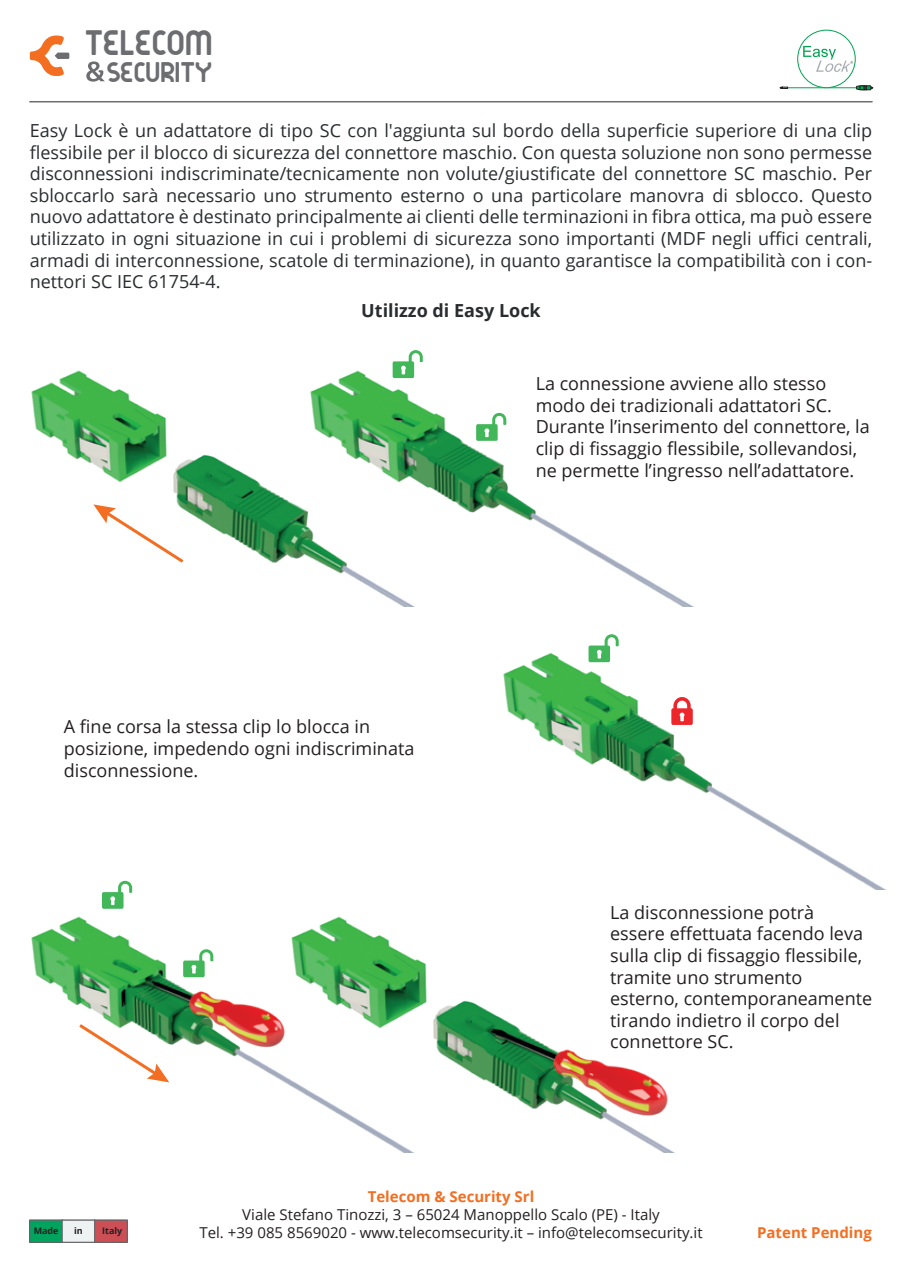
<style>
.page{position:relative;width:902px;height:1272px;background:#fff}
.page>*{position:absolute;margin:0;border:0;box-sizing:border-box;transform-origin:0 0}
.t1{font:35.25px "kirschbaum";color:#6c6d70}
.t2{font:28.35px "kirschbaum";color:#6c6d70}
.t3{font:18px/21.6px "Open Sans";color:#292d2f;text-align:justify}
.t4{font:18px/21.6px "Open Sans";color:#231f20}
.t5{font:700 18px "Open Sans";color:#292d2f}
.t6{font:15px/18px "Open Sans";color:#231f20;text-align:center}
.t7{font:700 15px "Open Sans";color:#f36e21}
.t8{font:italic 9px "Open Sans";color:#231f20}
.s1{font-weight:700;font-style:normal}
</style>
<div class="page">
<hr style="left:787px;top:87px;width:69px;height:1px;background:#00a352">
<svg style="left:780px;top:87px;width:7px;height:2px"></svg>
<div style="left:797px;top:30px;width:58px;height:58px;border:1px solid #00a352;border-radius:50%"></div>
<svg style="left:856px;top:86px;width:16px;height:4px"></svg>
<svg style="left:803px;top:46px;width:50px;height:26px"></svg>
<svg style="left:30px;top:35px;width:39px;height:41px"></svg>
<svg style="left:86px;top:61px;width:19px;height:21px"></svg>
<hr style="left:30px;top:101px;width:842px;height:1px;background:#6c6d70">
<div style="left:30px;top:1219px;width:32px;height:23px;background:#00a45f;border:1px solid #66696a"></div>
<div style="left:62px;top:1219px;width:33px;height:23px;background:#eef2f3;border:1px solid #66696a"></div>
<div style="left:95px;top:1219px;width:32px;height:23px;background:#cc4f56;border:1px solid #66696a"></div>
<img style="left:31px;top:370px;width:185px;height:193px">
<img style="left:439px;top:1000px;width:234px;height:152px">
<img style="left:216px;top:350px;width:478px;height:257px">
<img style="left:503px;top:634px;width:382px;height:255px">
<img style="left:31px;top:880px;width:408px;height:272px">
<h1 class="t1" style="left:86px;top:23px;width:129px">TELECOM</h1>
<h2 class="t2" style="left:107px;top:56px;width:107px">SECURITY</h2>
<p class="t3" style="left:30px;top:119px;width:843px">Easy Lock è un adattatore di tipo SC con l'aggiunta sul bordo della superficie superiore di una clip flessibile per il blocco di sicurezza del connettore maschio. Con questa soluzione non sono permesse disconnessioni indiscriminate/tecnicamente non volute/giustificate del connettore SC maschio. Per sbloccarlo sarà necessario uno strumento esterno o una particolare manovra di sblocco. Questo nuovo adattatore è destinato principalmente ai clienti delle terminazioni in fibra ottica, ma può essere utilizzato in ogni situazione in cui i problemi di sicurezza sono importanti (MDF negli uffici centrali, armadi di interconnessione, scatole di terminazione), in quanto garantisce la compatibilità con i con&shy;nettori SC IEC 61754-4.</p>
<p class="t5" style="left:361px;top:298px;width:181px">Utilizzo di Easy Lock</p>
<p class="t4" style="left:64px;top:715px;width:352px">A fine corsa la stessa clip lo blocca in posizione, impedendo ogni indiscriminata disconnessione.</p>
<p class="t4" style="left:535px;top:372px;width:335px">La connessione avviene allo stesso modo dei tradizionali adattatori SC.<br>Durante l’inserimento del connettore, la clip di fissaggio flessibile, sollevandosi, ne permette l’ingresso nell’adattatore.</p>
<p class="t4" style="left:610px;top:901px;width:263px">La disconnessione potrà essere effettuata facendo leva sulla clip di fissaggio flessibile, tramite uno strumento esterno, contemporaneamente tirando indietro il corpo del connettore SC.</p>
<p class="t7" style="left:367px;top:1185px;width:168px">Telecom &amp; Security Srl</p>
<p class="t6" style="left:199px;top:1205px;width:504px">Viale Stefano Tinozzi, 3 – 65024 Manoppello Scalo (PE) - Italy<br>Tel. +39 085 8569020 - www.telecomsecurity.it – info@telecomsecurity.it</p>
<p class="t8" style="left:34px;top:1224px;width:25px"><span class="s1">M</span>made</p>
<p class="t8" style="left:74px;top:1224px;width:9px">in</p>
<p class="t8" style="left:102px;top:1224px;width:18px">Italy</p>
<p class="t7" style="left:757px;top:1221px;width:116px">Patent Pending</p>
</div>
